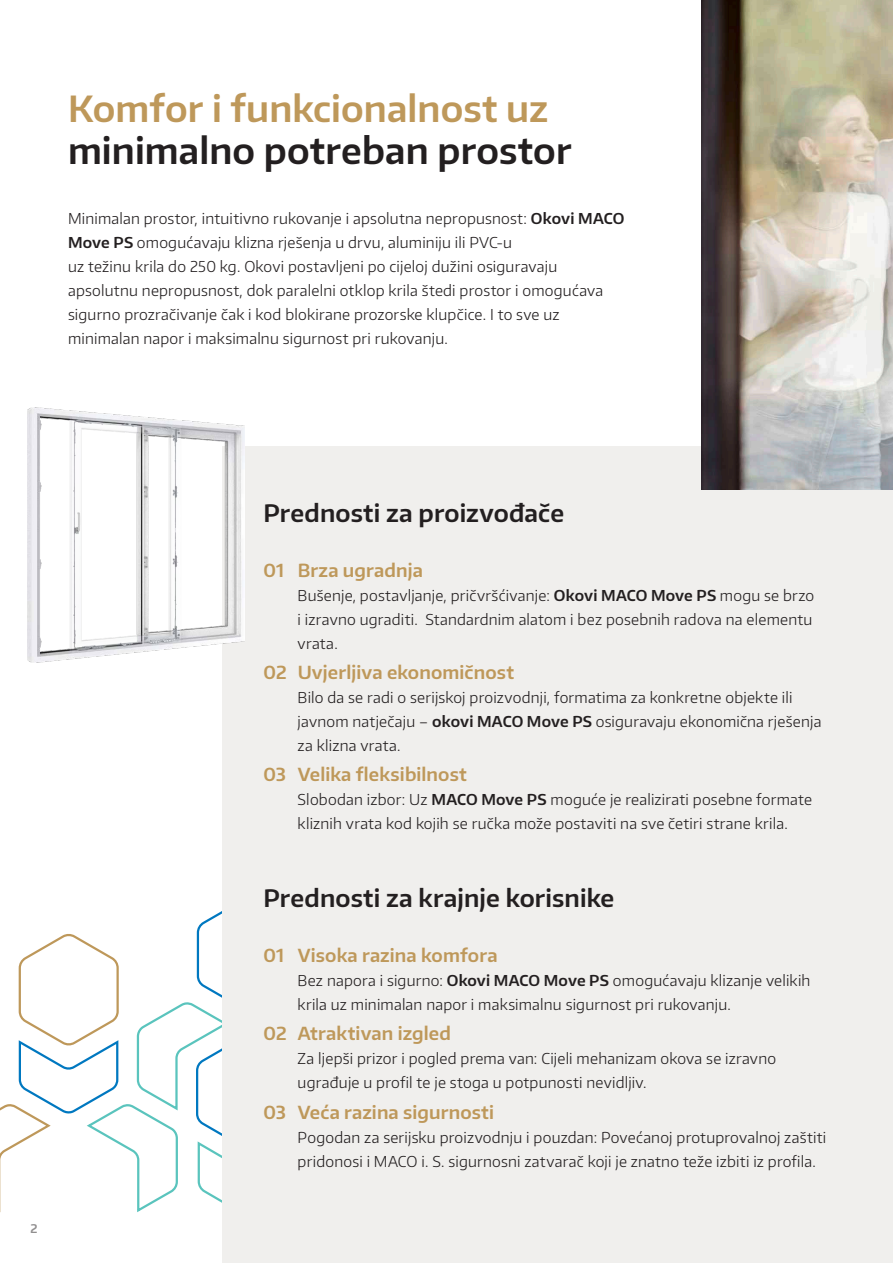
<style>
.page{position:relative;width:893px;height:1263px;background:#fff}
.page>*{position:absolute;margin:0;border:0;box-sizing:border-box;transform-origin:0 0}
.Headline_Kern_Schwarz{font:600 36px "Encode Sans Normal";letter-spacing:.005em;color:#231f20}
.Headline_Kern_Gold{font:600 36px "Encode Sans Normal";letter-spacing:.005em;color:#be985a}
.Subheadline_16auf20_black{font:600 24px "Encode Sans Normal";letter-spacing:.005em;color:#231f20}
.Aufzählungen_Kern_Headline_gold{font:600 18px "Encode Sans Normal";letter-spacing:.01em;color:#be985a}
.Aufzählungen_Kern_Bodytext_schwarz{font:300 15px/24px "Encode Sans Normal";letter-spacing:.015em;color:#231f20}
.Bodytext{font:300 15px/24px "Encode Sans Normal";letter-spacing:.015em;color:#231f20}
.t1{font:600 12px "Encode Sans Normal";color:#231f20}
.s1{font-weight:600}
</style>
<div class="page">
<svg style="left:0;top:911px;width:222px;height:301px"></svg>
<div style="left:222px;top:446px;width:671px;height:817px;background:#f0efed"></div>
<img style="left:702px;top:0;width:191px;height:489px">
<img style="left:28px;top:407px;width:217px;height:255px">
<p class="Headline_Kern_Gold" style="left:68px;top:85px;width:482px">Komfor i funkcionalnost uz</p>
<p class="Headline_Kern_Schwarz" style="left:68px;top:127px;width:505px">minimalno potreban prostor</p>
<p class="Bodytext" style="left:68px;top:206px;width:558px">Minimalan prostor, intuitivno rukovanje i apsolutna nepropusnost: <span class="s1">Okovi MACO Move PS</span> omogućavaju klizna rješenja u drvu, aluminiju ili PVC-u<br>uz težinu krila do 250 kg. Okovi postavljeni po cijeloj dužini osiguravaju apsolutnu nepropusnost, dok paralelni otklop krila štedi prostor i omogućava sigurno prozračivanje čak i kod blokirane prozorske klupčice. I to sve uz minimalan napor i maksimalnu sigurnost pri rukovanju.</p>
<p class="t1" style="left:30px;top:1220px;width:9px">2</p>
<p class="Subheadline_16auf20_black" style="left:264px;top:497px;width:302px">Prednosti za proizvođače</p>
<p class="Aufzählungen_Kern_Headline_gold" style="left:264px;top:558px;width:161px">01 Brza ugradnja</p>
<p class="Aufzählungen_Kern_Bodytext_schwarz" style="left:298px;top:583px;width:518px">Bušenje, postavljanje, pričvršćivanje: <span class="s1">Okovi MACO Move PS</span> mogu se brzo i izravno ugraditi. Standardnim alatom i bez posebnih radova na elementu vrata.</p>
<p class="Aufzählungen_Kern_Headline_gold" style="left:264px;top:660px;width:252px">02 Uvjerljiva ekonomičnost</p>
<p class="Aufzählungen_Kern_Bodytext_schwarz" style="left:298px;top:685px;width:525px">Bilo da se radi o serijskoj proizvodnji, formatima za konkretne objekte ili javnom natječaju – <span class="s1">okovi MACO Move PS</span> osiguravaju ekonomična rješenja za klizna vrata.</p>
<p class="Aufzählungen_Kern_Headline_gold" style="left:264px;top:763px;width:205px">03 Velika fleksibilnost</p>
<p class="Aufzählungen_Kern_Bodytext_schwarz" style="left:298px;top:787px;width:516px">Slobodan izbor: Uz <span class="s1">MACO Move PS</span> moguće je realizirati posebne formate kliznih vrata kod kojih se ručka može postaviti na sve četiri strane krila.</p>
<p class="Subheadline_16auf20_black" style="left:264px;top:883px;width:352px">Prednosti za krajnje korisnike</p>
<p class="Aufzählungen_Kern_Headline_gold" style="left:264px;top:943px;width:235px">01 Visoka razina komfora</p>
<p class="Aufzählungen_Kern_Bodytext_schwarz" style="left:298px;top:968px;width:514px">Bez napora i sigurno: <span class="s1">Okovi MACO Move PS</span> omogućavaju klizanje velikih krila uz minimalan napor i maksimalnu sigurnost pri rukovanju.</p>
<p class="Aufzählungen_Kern_Headline_gold" style="left:264px;top:1022px;width:189px">02 Atraktivan izgled</p>
<p class="Aufzählungen_Kern_Bodytext_schwarz" style="left:298px;top:1046px;width:480px">Za ljepši prizor i pogled prema van: Cijeli mehanizam okova se izravno ugrađuje u profil te je stoga u potpunosti nevidljiv.</p>
<p class="Aufzählungen_Kern_Headline_gold" style="left:264px;top:1100px;width:232px">03 Veća razina sigurnosti</p>
<p class="Aufzählungen_Kern_Bodytext_schwarz" style="left:298px;top:1124px;width:530px">Pogodan za serijsku proizvodnju i pouzdan: Povećanoj protuprovalnoj zaštiti pridonosi i MACO i. S. sigurnosni zatvarač koji je znatno teže izbiti iz profila.</p>
</div>
